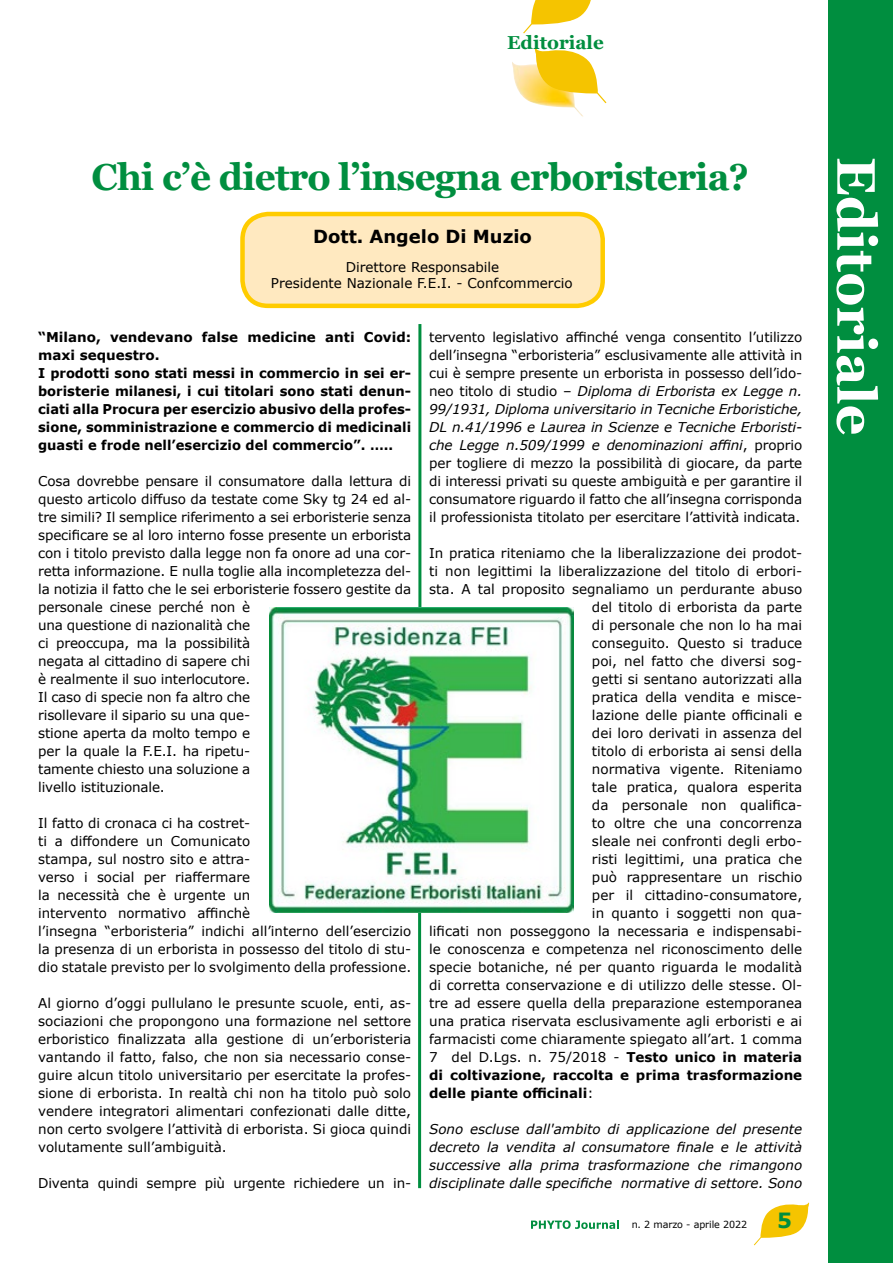
<style>
.page{position:relative;width:893px;height:1263px;background:#fff}
.page>*{position:absolute;margin:0;border:0;box-sizing:border-box;transform-origin:0 0}
.t1{font:700 54px "Georgia";color:#fff}
.t2{font:700 37.5px "Georgia";letter-spacing:-.02em;color:#008e3f}
.t3{font:700 21px "Verdana";color:#008e3f}
.t4{font:700 18.75px "Georgia";color:#008e3f}
.t5{font:700 18px "Verdana";color:#000}
.t6{font:13.5px/18px "Verdana";color:#000}
.t7{font:700 13.5px/18px "Verdana";color:#000}
.t8{font:italic 13.5px/18px "Verdana";color:#000;text-align:justify}
.t9{font:9.75px "Verdana";letter-spacing:-.01em;color:#000}
.s1{font-style:italic}
.s2{font-weight:700}
.s3{font-weight:400}
</style>
<div class="page">
<svg style="left:754px;top:1202px;width:55px;height:43px"></svg>
<svg style="left:531px;top:1220px;width:88px;height:9px"></svg>
<svg style="left:523px;top:0;width:68px;height:33px"></svg>
<img style="left:512px;top:62px;width:71px;height:55px">
<svg style="left:534px;top:47px;width:72px;height:56px"></svg>
<div style="left:829px;top:0;width:64px;height:1263px;background:#008e3f"></div>
<hr style="left:418px;top:868px;width:3px;height:320px;background:#008e3f">
<hr style="left:418px;top:324px;width:3px;height:340px;background:#008e3f">
<img style="left:270px;top:607px;width:304px;height:305px">
<div style="left:242px;top:214px;width:361px;height:92px;background:#ffe9c0;border-radius:26px"></div>
<div style="left:240px;top:212px;width:365px;height:96px;border:4px solid #fc0;border-radius:26px"></div>
<h3 class="t4" style="left:507px;top:30px;width:98px">Editoriale</h3>
<h2 class="t2" style="left:91px;top:153px;width:659px">Chi c’è dietro l’insegna erboristeria?</h2>
<h3 class="t5" style="left:313px;top:223px;width:220px">Dott. Angelo Di Muzio</h3>
<p class="t6" style="left:271px;top:259px;width:303px;line-height:16.2px;text-align:center">Direttore Responsabile<br>Presidente Nazionale F.E.I. - Confcommercio</p>
<p class="t7" style="left:38px;top:328px;width:375px">“Milano, vendevano false medicine anti Covid: maxi sequestro.<br>I prodotti sono stati messi in commercio in sei er&shy;boristerie milanesi, i cui titolari sono stati denun&shy;ciati alla Procura per esercizio abusivo della profes&shy;sione, somministrazione e commercio di medicinali guasti e frode nell’esercizio del commercio”. …..</p>
<p class="t6" style="left:38px;top:472px;width:375px">Cosa dovrebbe pensare il consumatore dalla lettura di questo articolo diffuso da testate come Sky tg 24 ed al&shy;tre simili? Il semplice riferimento a sei erboristerie senza specificare se al loro interno fosse presente un erborista con i titolo previsto dalla legge non fa onore ad una cor&shy;retta informazione. E nulla toglie alla incompletezza del&shy;la notizia il fatto che le sei erboristerie fossero gestite da personale cinese perché non è<br>una questione di nazionalità che<br>ci preoccupa, ma la possibilità<br>negata al cittadino di sapere chi<br>è realmente il suo interlocutore.<br>Il caso di specie non fa altro che<br>risollevare il sipario su una que-<br>stione aperta da molto tempo e<br>per la quale la F.E.I. ha ripetu-<br>tamente chiesto una soluzione a<br>livello istituzionale.</p>
<p class="t6" style="left:38px;top:814px;width:375px">Il fatto di cronaca ci ha costret-<br>ti a diffondere un Comunicato<br>stampa, sul nostro sito e attra-<br>verso i social per riaffermare<br>la necessità che è urgente un<br>intervento normativo affinchè<br>l’insegna “erboristeria” indichi all’interno dell’esercizio la presenza di un erborista in possesso del titolo di stu&shy;dio statale previsto per lo svolgimento della professione.</p>
<p class="t6" style="left:38px;top:994px;width:375px;text-align:justify">Al giorno d’oggi pullulano le presunte scuole, enti, as&shy;sociazioni che propongono una formazione nel settore erboristico finalizzata alla gestione di un’erboristeria vantando il fatto, falso, che non sia necessario conse&shy;guire alcun titolo universitario per esercitate la profes&shy;sione di erborista. In realtà chi non ha titolo può solo vendere integratori alimentari confezionati dalle ditte, non certo svolgere l’attività di erborista. Si gioca quindi volutamente sull’ambiguità.</p>
<p class="t6" style="left:38px;top:1174px;width:375px">Diventa quindi sempre più urgente richiedere un in-</p>
<p class="t6" style="left:429px;top:328px;width:375px;text-align:justify">tervento legislativo affinché venga consentito l’utilizzo dell’insegna “erboristeria” esclusivamente alle attività in cui è sempre presente un erborista in possesso dell’ido&shy;neo titolo di studio – <span class="s1">Diploma di Erborista ex Legge n.<br>99/1931, Diploma universitario in Tecniche Erboristiche, DL n.41/1996 e Laurea in Scienze e Tecniche Erboristi&shy;che Legge n.509/1999 e denominazioni affini</span>, proprio per togliere di mezzo la possibilità di giocare, da parte di interessi privati su queste ambiguità e per garantire il consumatore riguardo il fatto che all’insegna corrisponda il professionista titolato per esercitare l’attività indicata.</p>
<p class="t6" style="left:429px;top:544px;width:375px">In pratica riteniamo che la liberalizzazione dei prodot-</p>
<p class="t6" style="left:429px;top:562px;width:375px">ti non legittimi la liberalizzazione del titolo di erbori-</p>
<p class="t6" style="left:429px;top:580px;width:375px">sta. A tal proposito segnaliamo un perdurante abuso</p>
<p class="t6" style="left:592px;top:598px;width:212px">del titolo di erborista da parte</p>
<p class="t6" style="left:592px;top:616px;width:212px">di personale che non lo ha mai</p>
<p class="t6" style="left:592px;top:634px;width:212px">conseguito. Questo si traduce</p>
<p class="t6" style="left:592px;top:652px;width:212px">poi, nel fatto che diversi sog-</p>
<p class="t6" style="left:592px;top:670px;width:212px">getti si sentano autorizzati alla</p>
<p class="t6" style="left:592px;top:688px;width:212px">pratica della vendita e misce-</p>
<p class="t6" style="left:592px;top:706px;width:212px">lazione delle piante officinali e</p>
<p class="t6" style="left:592px;top:724px;width:212px">dei loro derivati in assenza del</p>
<p class="t6" style="left:592px;top:742px;width:212px">titolo di erborista ai sensi della</p>
<p class="t6" style="left:592px;top:760px;width:212px">normativa vigente. Riteniamo</p>
<p class="t6" style="left:592px;top:778px;width:212px">tale pratica, qualora esperita</p>
<p class="t6" style="left:592px;top:796px;width:212px">da personale non qualifica-</p>
<p class="t6" style="left:592px;top:814px;width:212px">to oltre che una concorrenza</p>
<p class="t6" style="left:592px;top:832px;width:212px">sleale nei confronti degli erbo-</p>
<p class="t6" style="left:592px;top:850px;width:212px">risti legittimi, una pratica che</p>
<p class="t6" style="left:592px;top:868px;width:212px">può rappresentare un rischio</p>
<p class="t6" style="left:592px;top:886px;width:212px">per il cittadino-consumatore,</p>
<p class="t6" style="left:592px;top:904px;width:212px">in quanto i soggetti non qua-</p>
<p class="t6" style="left:429px;top:922px;width:375px">lificati non posseggono la necessaria e indispensabi-</p>
<p class="t6" style="left:429px;top:940px;width:375px">le conoscenza e competenza nel riconoscimento delle</p>
<p class="t6" style="left:429px;top:958px;width:375px">specie botaniche, né per quanto riguarda le modalità</p>
<p class="t6" style="left:429px;top:976px;width:374px">di corretta conservazione e di utilizzo delle stesse. Ol-</p>
<p class="t6" style="left:429px;top:994px;width:375px">tre ad essere quella della preparazione estemporanea</p>
<p class="t6" style="left:429px;top:1012px;width:375px">una pratica riservata esclusivamente agli erboristi e ai</p>
<p class="t6" style="left:429px;top:1030px;width:375px">farmacisti come chiaramente spiegato all’art. 1 comma</p>
<p class="t6" style="left:429px;top:1048px;width:375px">7 del D.Lgs. n. 75/2018 - <span class="s2">Testo unico in materia</span></p>
<p class="t7" style="left:429px;top:1066px;width:375px">di coltivazione, raccolta e prima trasformazione</p>
<p class="t7" style="left:429px;top:1084px;width:166px">delle piante officinali<span class="s3">:</span></p>
<p class="t8" style="left:429px;top:1120px;width:375px">Sono escluse dall'ambito di applicazione del presente decreto la vendita al consumatore finale e le attività successive alla prima trasformazione che rimangono disciplinate dalle specifiche normative di settore. Sono</p>
<p class="t9" style="left:632px;top:1217px;width:117px">n. 2 marzo - aprile 2022</p>
<h3 class="t3" style="left:777px;top:1205px;width:16px">5</h3>
<h1 class="t1" style="left:891px;top:157px;width:280px;rotate:90deg">Editoriale</h1>
</div>
